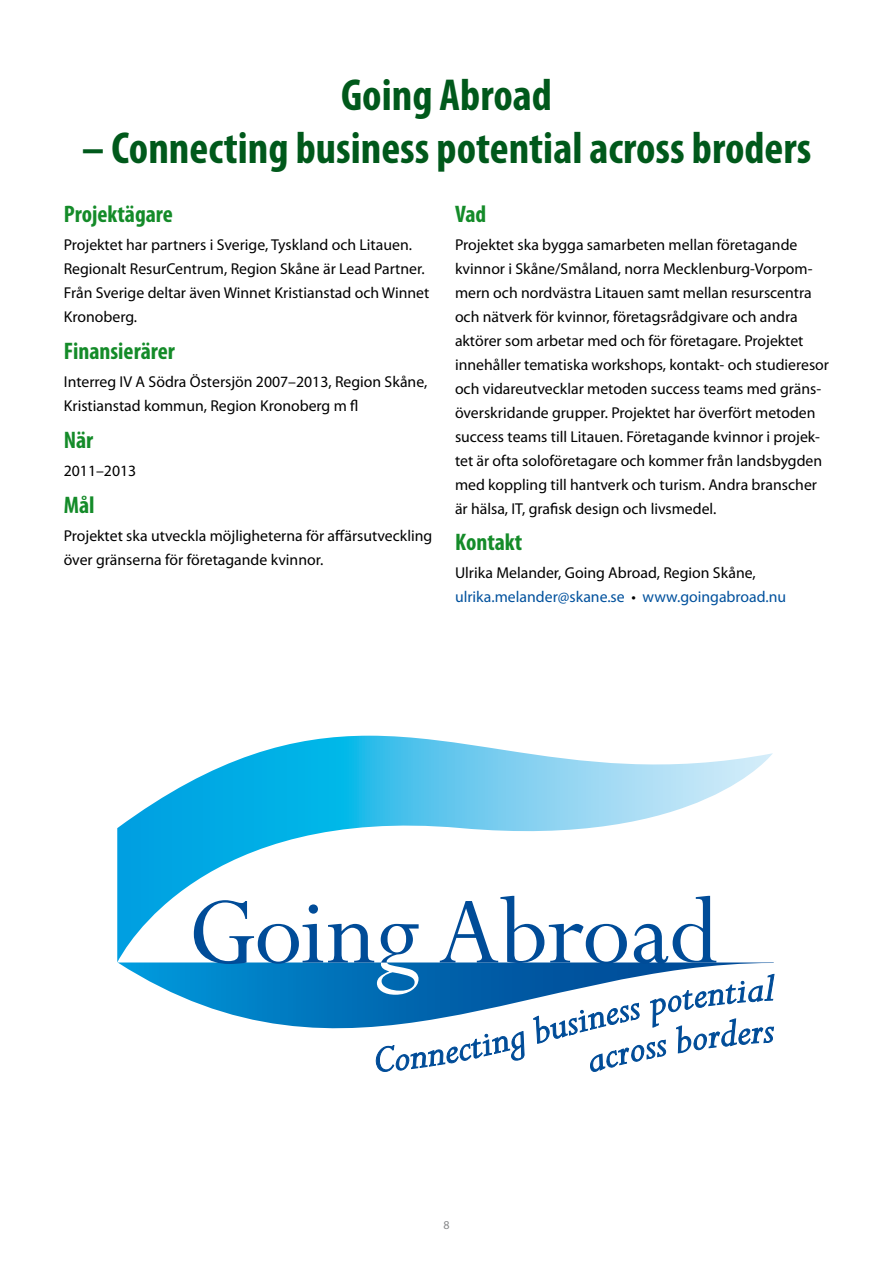
<style>
.page{position:relative;width:893px;height:1263px;background:#fff}
.page>*{position:absolute;margin:0;border:0;box-sizing:border-box;transform-origin:0 0}
.t1{font:700 condensed 45px "Myriad Pro";color:#00591b}
.t2{font:700 condensed 24px "Myriad Pro";color:#148b29}
.t3{font:15.75px/24px "Myriad Pro";color:#000}
.t4{font:15.75px/24px "Myriad Pro";color:#00519d}
.t5{font:12px "Myriad Pro";color:#87888a}
.s1{color:#000}
</style>
<div class="page">
<svg style="left:118px;top:962px;width:76px;height:40px"></svg>
<svg style="left:117px;top:736px;width:656px;height:226px"></svg>
<svg style="left:194px;top:896px;width:580px;height:176px"></svg>
<h1 class="t1" style="left:341px;top:71px;width:212px">Going Abroad</h1>
<h1 class="t1" style="left:82px;top:123px;width:731px">– Connecting business potential across broders</h1>
<h2 class="t2" style="left:64px;top:201px;width:111px">Projektägare</h2>
<p class="t3" style="left:64px;top:233px;width:367px">Projektet har partners i Sverige, Tyskland och Litauen.<br>Regionalt ResurCentrum, Region Skåne är Lead Partner.<br>Från Sverige deltar även Winnet Kristianstad och Winnet Kronoberg.</p>
<h2 class="t2" style="left:64px;top:338px;width:113px">Finansierärer</h2>
<p class="t3" style="left:64px;top:370px;width:365px">Interreg IV A Södra Östersjön 2007–2013, Region Skåne,<br>Kristianstad kommun, Region Kronoberg m fl</p>
<h2 class="t2" style="left:64px;top:427px;width:31px">När</h2>
<p class="t3" style="left:64px;top:459px;width:74px">2011–2013</p>
<h2 class="t2" style="left:64px;top:492px;width:32px">Mål</h2>
<p class="t3" style="left:64px;top:524px;width:370px">Projektet ska utveckla möjligheterna för affärsutveckling över gränserna för företagande kvinnor.</p>
<h2 class="t2" style="left:455px;top:201px;width:33px">Vad</h2>
<p class="t3" style="left:455px;top:233px;width:376px">Projektet ska bygga samarbeten mellan företagande kvinnor i Skåne/Småland, norra Mecklenburg-Vorpom&shy;mern och nordvästra Litauen samt mellan resurscentra och nätverk för kvinnor, företagsrådgivare och andra aktörer som arbetar med och för företagare. Projektet innehåller tematiska workshops, kontakt- och studieresor och vidareutvecklar metoden success teams med gräns&shy;överskridande grupper. Projektet har överfört metoden success teams till Litauen. Företagande kvinnor i projek&shy;tet är ofta soloföretagare och kommer från landsbygden med koppling till hantverk och turism. Andra branscher är hälsa, IT, grafisk design och livsmedel.</p>
<h2 class="t2" style="left:455px;top:529px;width:69px">Kontakt</h2>
<p class="t4" style="left:455px;top:561px;width:333px"><span class="s1">Ulrika Melander, Going Abroad, Region Skåne, </span>ulrika.melander@skane.se <span class="s1">•</span> www.goingabroad.nu</p>
<p class="t5" style="left:443px;top:1218px;width:8px">8</p>
</div>
